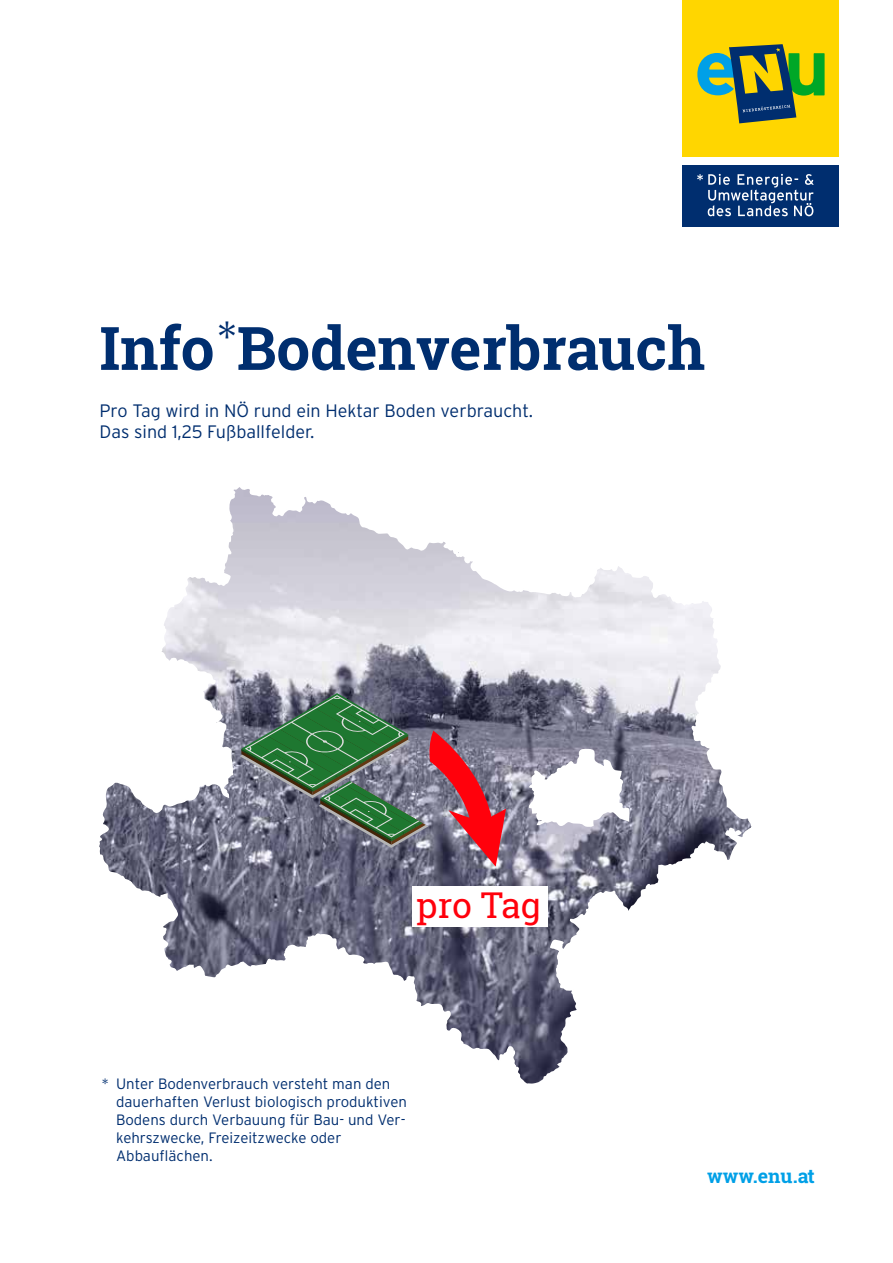
<style>
.page{position:relative;width:893px;height:1263px;background:#fff}
.page>*{position:absolute;margin:0;border:0;box-sizing:border-box;transform-origin:0 0}
.t1{font:700 60px "Roboto Slab";color:#002e6f}
.t2{font:300 45px "Interstate";color:#002e6f}
.t3{font:35.55px "Roboto Slab";letter-spacing:-.005em;color:#ff010c}
.t4{font:700 19.5px "Roboto Slab";color:#00a0e7}
.t5{font:300 18px/21.6px "Interstate";color:#002e6f}
.t6{font:300 15px/18px "Interstate";color:#002e6f}
</style>
<div class="page">
<hr style="left:0;top:0;width:1px;height:1263px;background:#67898c">
<div style="left:682px;top:165px;width:157px;height:61px;background:#002e6f"></div>
<svg style="left:697px;top:174px;width:117px;height:42px"></svg>
<div style="left:682px;top:0;width:157px;height:157px;background:#ffd600"></div>
<svg style="left:697px;top:44px;width:128px;height:79px"></svg>
<svg style="left:99px;top:487px;width:653px;height:597px"></svg>
<div style="left:412px;top:886px;width:136px;height:40px;background:#fff"></div>
<svg style="left:240px;top:693px;width:266px;height:174px;background:#6a6a69"></svg>
<h2 class="t2" style="left:216px;top:310px;width:24px">*</h2>
<h1 class="t1" style="left:100px;top:307px;width:607px">Info Bodenverbrauch</h1>
<p class="t5" style="left:100px;top:399px;width:435px">Pro Tag wird in NÖ rund ein Hektar Boden verbraucht.<br>Das sind 1,25 Fußballfelder.</p>
<h3 class="t3" style="left:416px;top:880px;width:126px">pro Tag</h3>
<p class="t6" style="left:102px;top:1074px;width:9px">*</p>
<p class="t6" style="left:116px;top:1074px;width:292px">Unter Bodenverbrauch versteht man den dauerhaften Verlust biologisch produktiven Bodens durch Verbauung für Bau- und Ver&shy;kehrszwecke, Freizeitzwecke oder Abbauflächen.</p>
<h3 class="t4" style="left:707px;top:1163px;width:109px">www.enu.at</h3>
</div>
